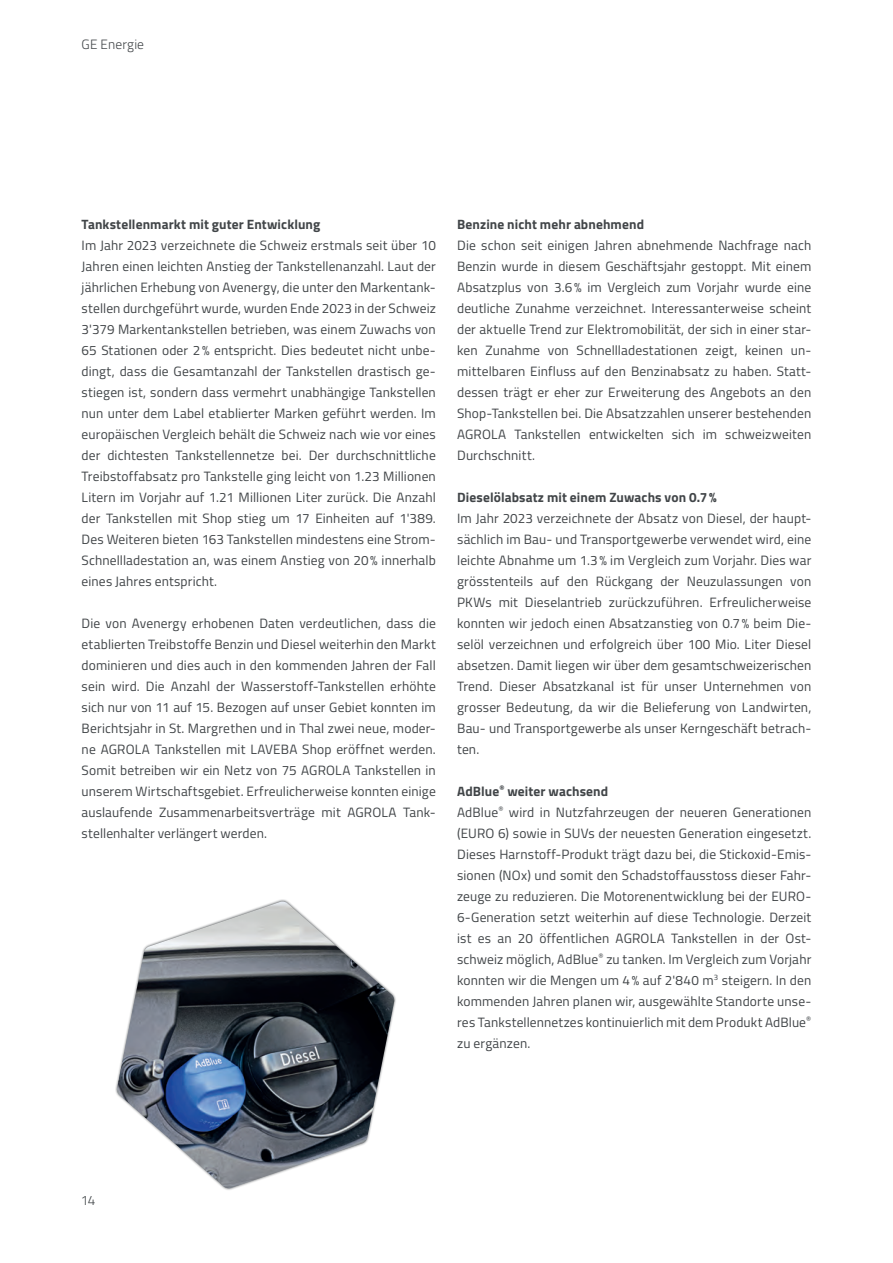
<style>
.page{position:relative;width:893px;height:1263px;background:#fff}
.page>*{position:absolute;margin:0;border:0;box-sizing:border-box;transform-origin:0 0}
.Fliesstext{font:13.5px/21px "Titillium";letter-spacing:.01em;color:#414548;text-align:justify}
.Zwischentitel{font:700 13.5px "Titillium";letter-spacing:.01em;color:#414548}
.Kopf_Fuss_-_links{font:300 13.5px "Titillium";letter-spacing:.01em;color:#414548}
</style>
<div class="page">
<img style="left:117px;top:901px;width:278px;height:287px">
<p class="Kopf_Fuss_-_links" style="left:82px;top:35px;width:64px">GE Energie</p>
<p class="Zwischentitel" style="left:82px;top:214px;width:240px">Tankstellenmarkt mit guter Entwicklung</p>
<p class="Fliesstext" style="left:82px;top:234px;width:356px">Im Jahr 2023 verzeichnete die Schweiz erstmals seit über 10<br>Jahren einen leichten Anstieg der Tankstellenanzahl. Laut der jährlichen Erhebung von Avenergy, die unter den Markentank&shy;stellen durchgeführt wurde, wurden Ende 2023 in der Schweiz 3'379 Markentankstellen betrieben, was einem Zuwachs von 65 Stationen oder 2% entspricht. Dies bedeutet nicht unbe&shy;dingt, dass die Gesamtanzahl der Tankstellen drastisch ge&shy;stiegen ist, sondern dass vermehrt unabhängige Tankstellen nun unter dem Label etablierter Marken geführt werden. Im europäischen Vergleich behält die Schweiz nach wie vor eines der dichtesten Tankstellennetze bei. Der durchschnittliche Treibstoffabsatz pro Tankstelle ging leicht von 1.23 Millionen Litern im Vorjahr auf 1.21 Millionen Liter zurück. Die Anzahl der Tankstellen mit Shop stieg um 17 Einheiten auf 1'389.<br>Des Weiteren bieten 163 Tankstellen mindestens eine Strom-Schnellladestation an, was einem Anstieg von 20% innerhalb eines Jahres entspricht.</p>
<p class="Fliesstext" style="left:82px;top:612px;width:356px">Die von Avenergy erhobenen Daten verdeutlichen, dass die etablierten Treibstoffe Benzin und Diesel weiterhin den Markt dominieren und dies auch in den kommenden Jahren der Fall sein wird. Die Anzahl der Wasserstoff-Tankstellen erhöhte sich nur von 11 auf 15. Bezogen auf unser Gebiet konnten im Berichtsjahr in St. Margrethen und in Thal zwei neue, moder&shy;ne AGROLA Tankstellen mit LAVEBA Shop eröffnet werden.<br>Somit betreiben wir ein Netz von 75 AGROLA Tankstellen in unserem Wirtschaftsgebiet. Erfreulicherweise konnten einige auslaufende Zusammenarbeitsverträge mit AGROLA Tank&shy;stellenhalter verlängert werden.</p>
<p class="Zwischentitel" style="left:457px;top:214px;width:188px">Benzine nicht mehr abnehmend</p>
<p class="Fliesstext" style="left:457px;top:234px;width:356px">Die schon seit einigen Jahren abnehmende Nachfrage nach Benzin wurde in diesem Geschäftsjahr gestoppt. Mit einem Absatzplus von 3.6% im Vergleich zum Vorjahr wurde eine deutliche Zunahme verzeichnet. Interessanterweise scheint der aktuelle Trend zur Elektromobilität, der sich in einer star&shy;ken Zunahme von Schnellladestationen zeigt, keinen un&shy;mittelbaren Einfluss auf den Benzinabsatz zu haben. Statt&shy;dessen trägt er eher zur Erweiterung des Angebots an den Shop-Tankstellen bei. Die Absatzzahlen unserer bestehenden AGROLA Tankstellen entwickelten sich im schweizweiten Durchschnitt.</p>
<p class="Zwischentitel" style="left:457px;top:487px;width:261px">Dieselölabsatz mit einem Zuwachs von 0.7%</p>
<p class="Fliesstext" style="left:457px;top:507px;width:356px">Im Jahr 2023 verzeichnete der Absatz von Diesel, der haupt&shy;sächlich im Bau- und Transportgewerbe verwendet wird, eine leichte Abnahme um 1.3% im Vergleich zum Vorjahr. Dies war grösstenteils auf den Rückgang der Neuzulassungen von PKWs mit Dieselantrieb zurückzuführen. Erfreulicherweise konnten wir jedoch einen Absatzanstieg von 0.7% beim Die&shy;selöl verzeichnen und erfolgreich über 100 Mio. Liter Diesel absetzen. Damit liegen wir über dem gesamtschweizerischen Trend. Dieser Absatzkanal ist für unser Unternehmen von grosser Bedeutung, da wir die Belieferung von Landwirten, Bau- und Transportgewerbe als unser Kerngeschäft betrach&shy;ten.</p>
<p class="Zwischentitel" style="left:457px;top:781px;width:153px">AdBlue<sup>®</sup> weiter wachsend</p>
<p class="Fliesstext" style="left:457px;top:801px;width:356px">AdBlue<sup>®</sup> wird in Nutzfahrzeugen der neueren Generationen (EURO 6) sowie in SUVs der neuesten Generation eingesetzt.<br>Dieses Harnstoff-Produkt trägt dazu bei, die Stickoxid-Emis&shy;sionen (NOx) und somit den Schadstoffausstoss dieser Fahr&shy;zeuge zu reduzieren. Die Motorenentwicklung bei der EURO-6-Generation setzt weiterhin auf diese Technologie. Derzeit ist es an 20 öffentlichen AGROLA Tankstellen in der Ost&shy;schweiz möglich, AdBlue<sup>®</sup> zu tanken. Im Vergleich zum Vorjahr konnten wir die Mengen um 4% auf 2'840 m<sup>3</sup> steigern. In den kommenden Jahren planen wir, ausgewählte Standorte unse&shy;res Tankstellennetzes kontinuierlich mit dem Produkt AdBlue<sup>® </sup>zu ergänzen.</p>
<p class="Kopf_Fuss_-_links" style="left:81px;top:1190px;width:16px">14</p>
</div>
